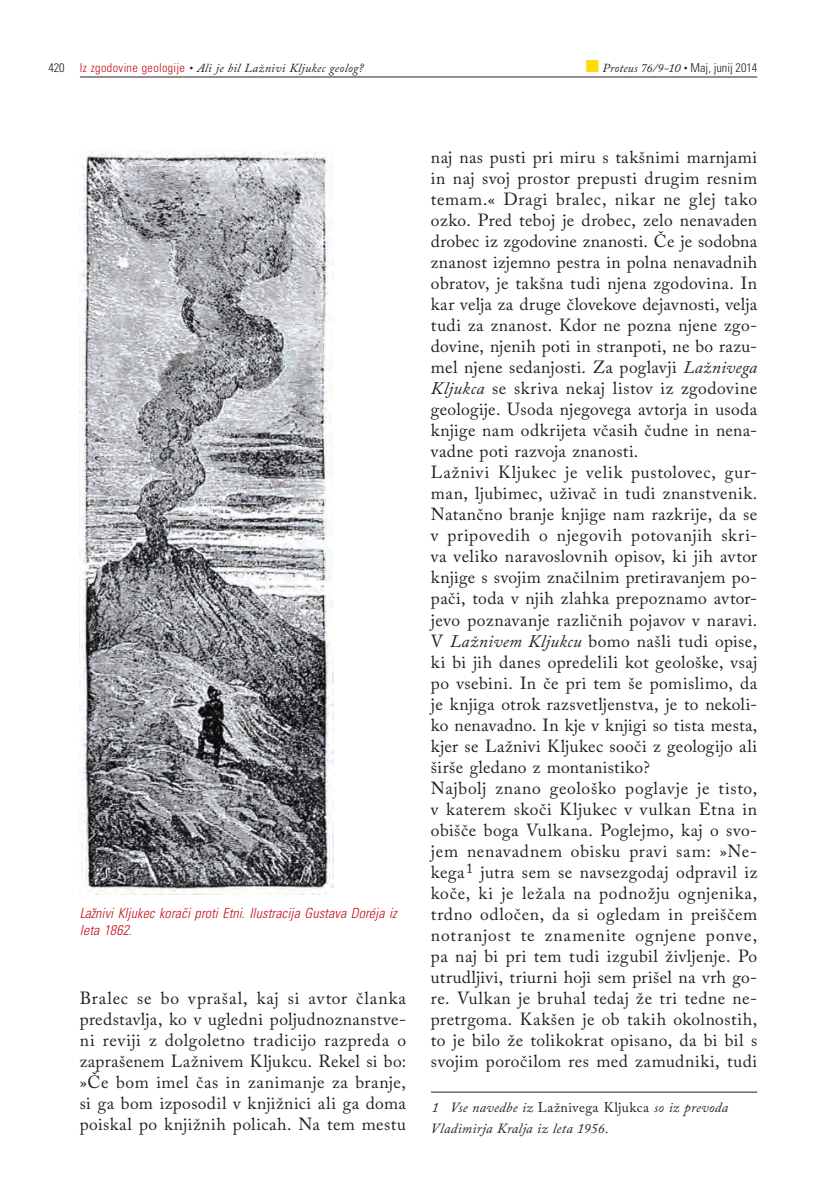
<style>
.page{position:relative;width:833px;height:1193px;background:#fff}
.page>*{position:absolute;margin:0;border:0;box-sizing:border-box;transform-origin:0 0}
.t1{font:17.5px/21px "Adobe Caslon Pro";letter-spacing:.025em;color:#231f20;text-align:justify}
.t2{font:italic 14px/21px "Adobe Caslon Pro";letter-spacing:.02em;color:#231f20}
.t3{font:italic 300 condensed 14px/17.8px "Univers";letter-spacing:.005em;color:#c2121a}
.t4{font:italic 12.25px "Adobe Caslon Pro";letter-spacing:.02em;color:#231f20}
.s1{font-family:"Univers";font-weight:300;font-style:normal;font-stretch:condensed}
.s2{font-family:"Univers";font-weight:300;font-style:normal;font-stretch:condensed;color:#c2121a}
.s3{color:#ffdc01}
.s4{font-style:italic}
.s5{font-style:normal}
</style>
<div class="page">
<hr style="left:80px;top:77px;width:677px;height:1px;background:#231f20">
<hr style="left:431px;top:1092px;width:326px;height:1px;background:#231f20">
<img style="left:80px;top:150px;width:253px;height:745px">
<p class="t4" style="left:48px;top:61px;width:317px"><span class="s1">420</span> <span class="s2">Iz zgodovine geologije</span> • Ali je bil Lažnivi Kljukec geolog?</p>
<p class="t4" style="left:586px;top:61px;width:173px"><span class="s3">■</span> Proteus 76/9-10 • <span class="s1">Maj, junij 2014</span></p>
<p class="t3" style="left:80px;top:903px;width:318px">Lažnivi Kljukec koraËi proti Etni. Ilustracija Gustava Doréja iz leta 1862.</p>
<p class="t1" style="left:80px;top:988px;width:328px">Bralec se bo vprašal, kaj si avtor članka predstavlja, ko v ugledni poljudnoznanstve&shy;ni reviji z dolgoletno tradicijo razpreda o zaprašenem Lažnivem Kljukcu. Rekel si bo: »Če bom imel čas in zanimanje za branje, si ga bom izposodil v knjižnici ali ga doma poiskal po knjižnih policah. Na tem mestu</p>
<p class="t1" style="left:431px;top:147px;width:328px;text-align:left">naj nas pusti pri miru s takšnimi marnjami in naj svoj prostor prepusti drugim resnim temam.« Dragi bralec, nikar ne glej tako ozko. Pred teboj je drobec, zelo nenavaden drobec iz zgodovine znanosti. Če je sodobna znanost izjemno pestra in polna nenavadnih obratov, je takšna tudi njena zgodovina. In kar velja za druge človekove dejavnosti, velja tudi za znanost. Kdor ne pozna njene zgo&shy;dovine, njenih poti in stranpoti, ne bo razu&shy;mel njene sedanjosti. Za poglavji <span class="s4">Lažnivega Kljukca</span> se skriva nekaj listov iz zgodovine geologije. Usoda njegovega avtorja in usoda knjige nam odkrijeta včasih čudne in nena&shy;vadne poti razvoja znanosti.<br>Lažnivi Kljukec je velik pustolovec, gur&shy;man, ljubimec, uživač in tudi znanstvenik.<br>Natančno branje knjige nam razkrije, da se v pripovedih o njegovih potovanjih skri&shy;va veliko naravoslovnih opisov, ki jih avtor knjige s svojim značilnim pretiravanjem po&shy;pači, toda v njih zlahka prepoznamo avtor&shy;jevo poznavanje različnih pojavov v naravi.<br>V <span class="s4">Lažnivem Kljukcu</span> bomo našli tudi opise, ki bi jih danes opredelili kot geološke, vsaj po vsebini. In če pri tem še pomislimo, da je knjiga otrok razsvetljenstva, je to nekoli&shy;ko nenavadno. In kje v knjigi so tista mesta, kjer se Lažnivi Kljukec sooči z geologijo ali širše gledano z montanistiko?<br>Najbolj znano geološko poglavje je tisto, v katerem skoči Kljukec v vulkan Etna in obišče boga Vulkana. Poglejmo, kaj o svo&shy;jem nenavadnem obisku pravi sam: »Ne&shy;kega<sup>1</sup> jutra sem se navsezgodaj odpravil iz koče, ki je ležala na podnožju ognjenika, trdno odločen, da si ogledam in preiščem notranjost te znamenite ognjene ponve, pa naj bi pri tem tudi izgubil življenje. Po utrudljivi, triurni hoji sem prišel na vrh go&shy;re. Vulkan je bruhal tedaj že tri tedne ne&shy;pretrgoma. Kakšen je ob takih okolnostih, to je bilo že tolikokrat opisano, da bi bil s svojim poročilom res med zamudniki, tudi</p>
<p class="t2" style="left:431px;top:1096px;width:299px">1 Vse navedbe iz <span class="s5">Lažnivega Kljukca</span> so iz prevoda<br>Vladimirja Kralja iz leta 1956.</p>
</div>
